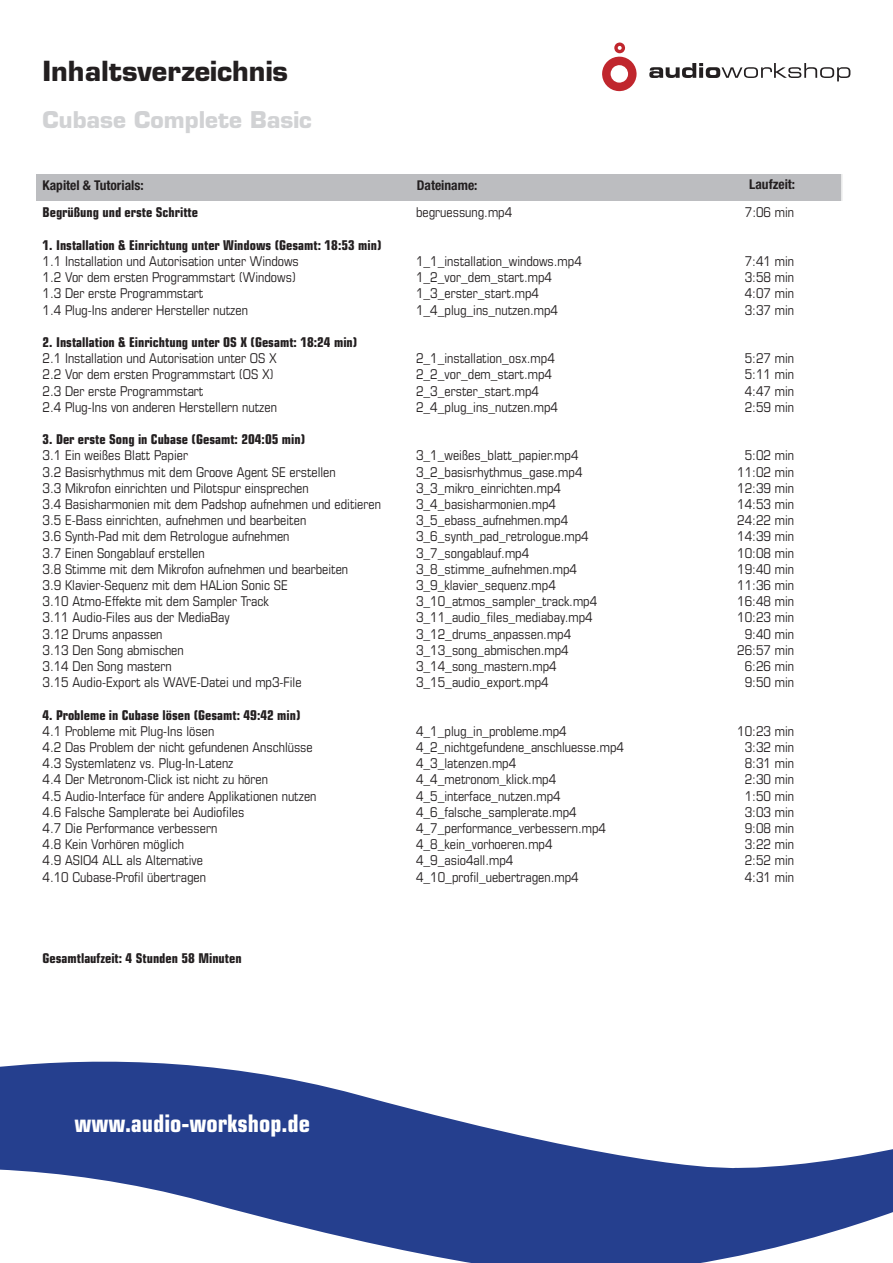
<style>
.page{position:relative;width:893px;height:1263px;background:#fff}
.page>*{position:absolute;margin:0;border:0;box-sizing:border-box;transform-origin:0 0}
.t1{font:700 27px "Eurostile";color:#231f20}
.t2{font:700 condensed 24.15px "Eurostile";color:#fff}
.t3{font:700 22.5px "Eurostile";color:#d1d2d4}
.t4{font:condensed 13.5px "Eurostile";color:#231f20}
.t5{font:700 condensed 13.5px "Eurostile";color:#231f20}
.t6{font:700 condensed 13.5px "Helvetica Neue";color:#231f20}
</style>
<div class="page">
<div style="left:36px;top:174px;width:807px;height:26px;background:#bcbdc0"></div>
<svg style="left:602px;top:42px;width:35px;height:49px"></svg>
<svg style="left:649px;top:63px;width:201px;height:18px"></svg>
<svg style="left:0;top:1061px;width:893px;height:202px;fill:#253f8e"></svg>
<hr style="left:841px;top:170px;width:2px;height:872px;background:#fff">
<h1 class="t1" style="left:43px;top:54px;width:247px">Inhaltsverzeichnis</h1>
<h3 class="t3" style="left:43px;top:106px;width:271px">Cubase Complete Basic</h3>
<p class="t6" style="left:43px;top:177px;width:103px">Kapitel &amp; Tutorials:</p>
<p class="t6" style="left:417px;top:177px;width:62px">Dateiname:</p>
<p class="t6" style="left:749px;top:176px;width:47px">Laufzeit:</p>
<p class="t5" style="left:43px;top:204px;width:157px">Begrüßung und erste Schritte</p>
<p class="t4" style="left:416px;top:204px;width:98px">begruessung.mp4</p>
<p class="t4" style="left:745px;top:204px;width:51px">7:06 min</p>
<p class="t5" style="left:43px;top:237px;width:341px">1. Installation &amp; Einrichtung unter Windows (Gesamt: 18:53 min)</p>
<p class="t4" style="left:43px;top:253px;width:258px">1.1 Installation und Autorisation unter Windows</p>
<p class="t4" style="left:416px;top:253px;width:167px">1_1_installation_windows.mp4</p>
<p class="t4" style="left:745px;top:253px;width:51px">7:41 min</p>
<p class="t4" style="left:43px;top:269px;width:255px">1.2 Vor dem ersten Programmstart (Windows)</p>
<p class="t4" style="left:416px;top:269px;width:137px">1_2_vor_dem_start.mp4</p>
<p class="t4" style="left:745px;top:269px;width:51px">3:58 min</p>
<p class="t4" style="left:43px;top:285px;width:162px">1.3 Der erste Programmstart</p>
<p class="t4" style="left:416px;top:285px;width:124px">1_3_erster_start.mp4</p>
<p class="t4" style="left:745px;top:285px;width:51px">4:07 min</p>
<p class="t4" style="left:43px;top:302px;width:207px">1.4 Plug-Ins anderer Hersteller nutzen</p>
<p class="t4" style="left:416px;top:302px;width:144px">1_4_plug_ins_nutzen.mp4</p>
<p class="t4" style="left:745px;top:302px;width:51px">3:37 min</p>
<p class="t5" style="left:43px;top:334px;width:316px">2. Installation &amp; Einrichtung unter OS X (Gesamt: 18:24 min)</p>
<p class="t4" style="left:43px;top:350px;width:236px">2.1 Installation und Autorisation unter OS X</p>
<p class="t4" style="left:416px;top:350px;width:140px">2_1_installation_osx.mp4</p>
<p class="t4" style="left:745px;top:350px;width:51px">5:27 min</p>
<p class="t4" style="left:43px;top:366px;width:233px">2.2 Vor dem ersten Programmstart (OS X)</p>
<p class="t4" style="left:416px;top:366px;width:137px">2_2_vor_dem_start.mp4</p>
<p class="t4" style="left:745px;top:366px;width:51px">5:11 min</p>
<p class="t4" style="left:43px;top:383px;width:162px">2.3 Der erste Programmstart</p>
<p class="t4" style="left:416px;top:383px;width:124px">2_3_erster_start.mp4</p>
<p class="t4" style="left:745px;top:383px;width:51px">4:47 min</p>
<p class="t4" style="left:43px;top:399px;width:236px">2.4 Plug-Ins von anderen Herstellern nutzen</p>
<p class="t4" style="left:416px;top:399px;width:144px">2_4_plug_ins_nutzen.mp4</p>
<p class="t4" style="left:745px;top:399px;width:51px">2:59 min</p>
<p class="t5" style="left:43px;top:431px;width:264px">3. Der erste Song in Cubase (Gesamt: 204:05 min)</p>
<p class="t4" style="left:43px;top:447px;width:147px">3.1 Ein weißes Blatt Papier</p>
<p class="t4" style="left:416px;top:447px;width:164px">3_1_weißes_blatt_papier.mp4</p>
<p class="t4" style="left:745px;top:447px;width:51px">5:02 min</p>
<p class="t4" style="left:43px;top:464px;width:295px">3.2 Basisrhythmus mit dem Groove Agent SE erstellen</p>
<p class="t4" style="left:416px;top:464px;width:168px">3_2_basisrhythmus_gase.mp4</p>
<p class="t4" style="left:737px;top:464px;width:58px">11:02 min</p>
<p class="t4" style="left:43px;top:480px;width:268px">3.3 Mikrofon einrichten und Pilotspur einsprechen</p>
<p class="t4" style="left:416px;top:480px;width:146px">3_3_mikro_einrichten.mp4</p>
<p class="t4" style="left:737px;top:480px;width:58px">12:39 min</p>
<p class="t4" style="left:43px;top:496px;width:340px">3.4 Basisharmonien mit dem Padshop aufnehmen und editieren</p>
<p class="t4" style="left:416px;top:496px;width:141px">3_4_basisharmonien.mp4</p>
<p class="t4" style="left:737px;top:496px;width:58px">14:53 min</p>
<p class="t4" style="left:43px;top:512px;width:265px">3.5 E-Bass einrichten, aufnehmen und bearbeiten</p>
<p class="t4" style="left:416px;top:512px;width:154px">3_5_ebass_aufnehmen.mp4</p>
<p class="t4" style="left:737px;top:512px;width:58px">24:22 min</p>
<p class="t4" style="left:43px;top:528px;width:248px">3.6 Synth-Pad mit dem Retrologue aufnehmen</p>
<p class="t4" style="left:416px;top:528px;width:174px">3_6_synth_pad_retrologue.mp4</p>
<p class="t4" style="left:737px;top:528px;width:58px">14:39 min</p>
<p class="t4" style="left:43px;top:545px;width:164px">3.7 Einen Songablauf erstellen</p>
<p class="t4" style="left:416px;top:545px;width:115px">3_7_songablauf.mp4</p>
<p class="t4" style="left:737px;top:545px;width:58px">10:08 min</p>
<p class="t4" style="left:43px;top:561px;width:307px">3.8 Stimme mit dem Mikrofon aufnehmen und bearbeiten</p>
<p class="t4" style="left:416px;top:561px;width:162px">3_8_stimme_aufnehmen.mp4</p>
<p class="t4" style="left:737px;top:561px;width:58px">19:40 min</p>
<p class="t4" style="left:43px;top:577px;width:247px">3.9 Klavier-Sequenz mit dem HALion Sonic SE</p>
<p class="t4" style="left:416px;top:577px;width:141px">3_9_klavier_sequenz.mp4</p>
<p class="t4" style="left:737px;top:577px;width:58px">11:36 min</p>
<p class="t4" style="left:43px;top:593px;width:228px">3.10 Atmo-Effekte mit dem Sampler Track</p>
<p class="t4" style="left:416px;top:593px;width:183px">3_10_atmos_sampler_track.mp4</p>
<p class="t4" style="left:737px;top:593px;width:58px">16:48 min</p>
<p class="t4" style="left:43px;top:609px;width:189px">3.11 Audio-Files aus der MediaBay</p>
<p class="t4" style="left:416px;top:609px;width:178px">3_11_audio_files_mediabay.mp4</p>
<p class="t4" style="left:737px;top:609px;width:58px">10:23 min</p>
<p class="t4" style="left:43px;top:626px;width:122px">3.12 Drums anpassen</p>
<p class="t4" style="left:416px;top:626px;width:157px">3_12_drums_anpassen.mp4</p>
<p class="t4" style="left:745px;top:626px;width:51px">9:40 min</p>
<p class="t4" style="left:43px;top:642px;width:143px">3.13 Den Song abmischen</p>
<p class="t4" style="left:416px;top:642px;width:154px">3_13_song_abmischen.mp4</p>
<p class="t4" style="left:737px;top:642px;width:58px">26:57 min</p>
<p class="t4" style="left:43px;top:658px;width:131px">3.14 Den Song mastern</p>
<p class="t4" style="left:416px;top:658px;width:142px">3_14_song_mastern.mp4</p>
<p class="t4" style="left:745px;top:658px;width:51px">6:26 min</p>
<p class="t4" style="left:43px;top:674px;width:261px">3.15 Audio-Export als WAVE-Datei und mp3-File</p>
<p class="t4" style="left:416px;top:674px;width:134px">3_15_audio_export.mp4</p>
<p class="t4" style="left:745px;top:674px;width:51px">9:50 min</p>
<p class="t5" style="left:43px;top:707px;width:260px">4. Probleme in Cubase lösen (Gesamt: 49:42 min)</p>
<p class="t4" style="left:43px;top:723px;width:173px">4.1 Probleme mit Plug-Ins lösen</p>
<p class="t4" style="left:416px;top:723px;width:152px">4_1_plug_in_probleme.mp4</p>
<p class="t4" style="left:737px;top:723px;width:58px">10:23 min</p>
<p class="t4" style="left:43px;top:739px;width:272px">4.2 Das Problem der nicht gefundenen Anschlüsse</p>
<p class="t4" style="left:416px;top:739px;width:209px">4_2_nichtgefundene_anschluesse.mp4</p>
<p class="t4" style="left:745px;top:739px;width:51px">3:32 min</p>
<p class="t4" style="left:43px;top:755px;width:193px">4.3 Systemlatenz vs. Plug-In-Latenz</p>
<p class="t4" style="left:416px;top:755px;width:102px">4_3_latenzen.mp4</p>
<p class="t4" style="left:745px;top:755px;width:51px">8:31 min</p>
<p class="t4" style="left:43px;top:771px;width:227px">4.4 Der Metronom-Click ist nicht zu hören</p>
<p class="t4" style="left:416px;top:771px;width:142px">4_4_metronom_klick.mp4</p>
<p class="t4" style="left:745px;top:771px;width:51px">2:30 min</p>
<p class="t4" style="left:43px;top:788px;width:276px">4.5 Audio-Interface für andere Applikationen nutzen</p>
<p class="t4" style="left:416px;top:788px;width:146px">4_5_interface_nutzen.mp4</p>
<p class="t4" style="left:745px;top:788px;width:51px">1:50 min</p>
<p class="t4" style="left:43px;top:804px;width:203px">4.6 Falsche Samplerate bei Audiofiles</p>
<p class="t4" style="left:416px;top:804px;width:162px">4_6_falsche_samplerate.mp4</p>
<p class="t4" style="left:745px;top:804px;width:51px">3:03 min</p>
<p class="t4" style="left:43px;top:820px;width:176px">4.7 Die Performance verbessern</p>
<p class="t4" style="left:416px;top:820px;width:191px">4_7_performance_verbessern.mp4</p>
<p class="t4" style="left:745px;top:820px;width:51px">9:08 min</p>
<p class="t4" style="left:43px;top:836px;width:143px">4.8 Kein Vorhören möglich</p>
<p class="t4" style="left:416px;top:836px;width:138px">4_8_kein_vorhoeren.mp4</p>
<p class="t4" style="left:745px;top:836px;width:51px">3:22 min</p>
<p class="t4" style="left:43px;top:852px;width:162px">4.9 ASIO4 ALL als Alternative</p>
<p class="t4" style="left:416px;top:852px;width:99px">4_9_asio4all.mp4</p>
<p class="t4" style="left:745px;top:852px;width:51px">2:52 min</p>
<p class="t4" style="left:43px;top:869px;width:165px">4.10 Cubase-Profil übertragen</p>
<p class="t4" style="left:416px;top:869px;width:164px">4_10_profil_uebertragen.mp4</p>
<p class="t4" style="left:745px;top:869px;width:51px">4:31 min</p>
<p class="t5" style="left:43px;top:950px;width:201px">Gesamtlaufzeit: 4 Stunden 58 Minuten</p>
<h2 class="t2" style="left:74px;top:1108px;width:237px">www.audio-workshop.de</h2>
</div>
